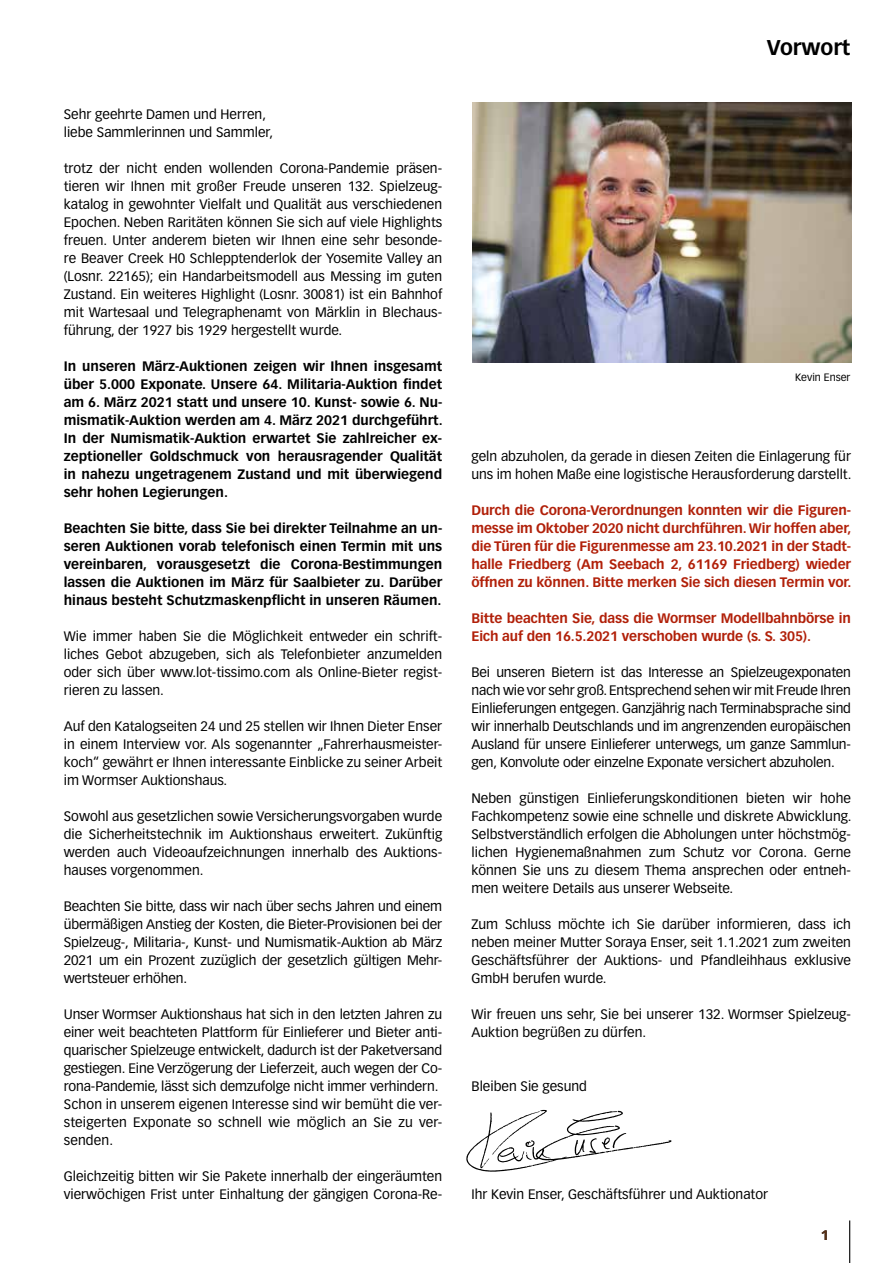
<style>
.page{position:relative;width:893px;height:1263px;background:#fff}
.page>*{position:absolute;margin:0;border:0;box-sizing:border-box;transform-origin:0 0}
.t1{font:700 21px "Vectora LT Std";color:#000}
.t2{font:13.5px/18px "Vectora LT Std";color:#000;text-align:justify}
.t3{font:700 13.5px/18px "Vectora LT Std";color:#000;text-align:justify}
.t4{font:700 13.5px/18px "Vectora LT Std";letter-spacing:-.01em;color:#b12009;text-align:justify}
.t5{font:700 13.5px "Vectora LT Std";color:#5a3217}
.t6{font:10.5px "Vectora LT Std";color:#000}
</style>
<div class="page">
<hr style="left:849px;top:1220px;width:1px;height:43px;background:#000">
<img style="left:472px;top:102px;width:379px;height:260px">
<svg style="left:466px;top:1109px;width:205px;height:63px"></svg>
<p class="t2" style="left:64px;top:105px;width:211px">Sehr geehrte Damen und Herren, liebe Sammlerinnen und Sammler,</p>
<p class="t2" style="left:64px;top:159px;width:380px">trotz der nicht enden wollenden Corona-Pandemie präsen&shy;tieren wir Ihnen mit großer Freude unseren 132. Spielzeug&shy;katalog in gewohnter Vielfalt und Qualität aus verschiedenen Epochen. Neben Raritäten können Sie sich auf viele Highlights freuen. Unter anderem bieten wir Ihnen eine sehr besonde&shy;re Beaver Creek H0 Schlepptenderlok der Yosemite Valley an (Losnr. 22165); ein Handarbeitsmodell aus Messing im guten Zustand. Ein weiteres Highlight (Losnr. 30081) ist ein Bahnhof mit Wartesaal und Telegraphenamt von Märklin in Blechaus&shy;führung, der 1927 bis 1929 hergestellt wurde.</p>
<p class="t3" style="left:64px;top:357px;width:380px">In unseren März-Auktionen zeigen wir Ihnen insgesamt über 5.000 Exponate. Unsere 64. Militaria-Auktion findet am 6. März 2021 statt und unsere 10. Kunst- sowie 6. Nu&shy;mismatik-Auktion werden am 4. März 2021 durchgeführt.<br>In der Numismatik-Auktion erwartet Sie zahlreicher ex&shy;zeptioneller Goldschmuck von herausragender Qualität in nahezu ungetragenem Zustand und mit überwiegend sehr hohen Legierungen.</p>
<p class="t3" style="left:64px;top:519px;width:380px">Beachten Sie bitte, dass Sie bei direkter Teilnahme an un&shy;seren Auktionen vorab telefonisch einen Termin mit uns vereinbaren, vorausgesetzt die Corona-Bestimmungen lassen die Auktionen im März für Saalbieter zu. Darüber hinaus besteht Schutzmaskenpflicht in unseren Räumen.</p>
<p class="t2" style="left:64px;top:627px;width:380px">Wie immer haben Sie die Möglichkeit entweder ein schrift&shy;liches Gebot abzugeben, sich als Telefonbieter anzumelden oder sich über www.lot-tissimo.com als Online-Bieter regist&shy;rieren zu lassen.</p>
<p class="t2" style="left:64px;top:717px;width:380px">Auf den Katalogseiten 24 und 25 stellen wir Ihnen Dieter Enser in einem Interview vor. Als sogenannter „Fahrerhausmeister&shy;koch“ gewährt er Ihnen interessante Einblicke zu seiner Arbeit im Wormser Auktionshaus.</p>
<p class="t2" style="left:64px;top:807px;width:380px">Sowohl aus gesetzlichen sowie Versicherungsvorgaben wurde die Sicherheitstechnik im Auktionshaus erweitert. Zukünftig werden auch Videoaufzeichnungen innerhalb des Auktions&shy;hauses vorgenommen.</p>
<p class="t2" style="left:64px;top:897px;width:380px">Beachten Sie bitte, dass wir nach über sechs Jahren und einem übermäßigen Anstieg der Kosten, die Bieter-Provisionen bei der Spielzeug-, Militaria-, Kunst- und Numismatik-Auktion ab März 2021 um ein Prozent zuzüglich der gesetzlich gültigen Mehr&shy;wertsteuer erhöhen.</p>
<p class="t2" style="left:64px;top:1005px;width:380px;text-align:left">Unser Wormser Auktionshaus hat sich in den letzten Jahren zu einer weit beachteten Plattform für Einlieferer und Bieter anti&shy;quarischer Spielzeuge entwickelt, dadurch ist der Paketversand gestiegen. Eine Verzögerung der Lieferzeit, auch wegen der Co&shy;rona-Pandemie, lässt sich demzufolge nicht immer verhindern.<br>Schon in unserem eigenen Interesse sind wir bemüht die ver&shy;steigerten Exponate so schnell wie möglich an Sie zu ver&shy;senden.</p>
<p class="t2" style="left:64px;top:1167px;width:380px">Gleichzeitig bitten wir Sie Pakete innerhalb der eingeräumten vierwöchigen Frist unter Einhaltung der gängigen Corona-Re-</p>
<h1 class="t1" style="left:767px;top:35px;width:85px">Vorwort</h1>
<p class="t6" style="left:795px;top:372px;width:57px">Kevin Enser</p>
<p class="t2" style="left:471px;top:447px;width:381px">geln abzuholen, da gerade in diesen Zeiten die Einlagerung für uns im hohen Maße eine logistische Herausforderung darstellt.</p>
<p class="t4" style="left:471px;top:501px;width:381px">Durch die Corona-Verordnungen konnten wir die Figuren&shy;messe im Oktober 2020 nicht durchführen. Wir hoffen aber, die Türen für die Figurenmesse am 23.10.2021 in der Stadt&shy;halle Friedberg (Am Seebach 2, 61169 Friedberg) wieder öffnen zu können. Bitte merken Sie sich diesen Termin vor.</p>
<p class="t4" style="left:471px;top:609px;width:381px">Bitte beachten Sie, dass die Wormser Modellbahnbörse in<br>Eich auf den 16.5.2021 verschoben wurde (s. S. 305).</p>
<p class="t2" style="left:471px;top:663px;width:381px">Bei unseren Bietern ist das Interesse an Spielzeugexponaten nach wie vor sehr groß. Entsprechend sehen wir mit Freude Ihren Einlieferungen entgegen. Ganzjährig nach Terminabsprache sind wir innerhalb Deutschlands und im angrenzenden europäischen Ausland für unsere Einlieferer unterwegs, um ganze Sammlun&shy;gen, Konvolute oder einzelne Exponate versichert abzuholen.</p>
<p class="t2" style="left:471px;top:789px;width:382px">Neben günstigen Einlieferungskonditionen bieten wir hohe Fachkompetenz sowie eine schnelle und diskrete Abwicklung.<br>Selbstverständlich erfolgen die Abholungen unter höchstmög&shy;lichen Hygienemaßnahmen zum Schutz vor Corona. Gerne können Sie uns zu diesem Thema ansprechen oder entneh&shy;men weitere Details aus unserer Webseite.</p>
<p class="t2" style="left:471px;top:915px;width:381px">Zum Schluss möchte ich Sie darüber informieren, dass ich neben meiner Mutter Soraya Enser, seit 1.1.2021 zum zweiten Geschäftsführer der Auktions- und Pfandleihhaus exklusive GmbH berufen wurde.</p>
<p class="t2" style="left:471px;top:1005px;width:381px">Wir freuen uns sehr, Sie bei unserer 132. Wormser Spielzeug-<br>Auktion begrüßen zu dürfen.</p>
<p class="t2" style="left:471px;top:1077px;width:117px">Bleiben Sie gesund</p>
<p class="t2" style="left:471px;top:1185px;width:298px">Ihr Kevin Enser, Geschäftsführer und Auktionator</p>
<p class="t5" style="left:821px;top:1227px;width:9px">1</p>
</div>
